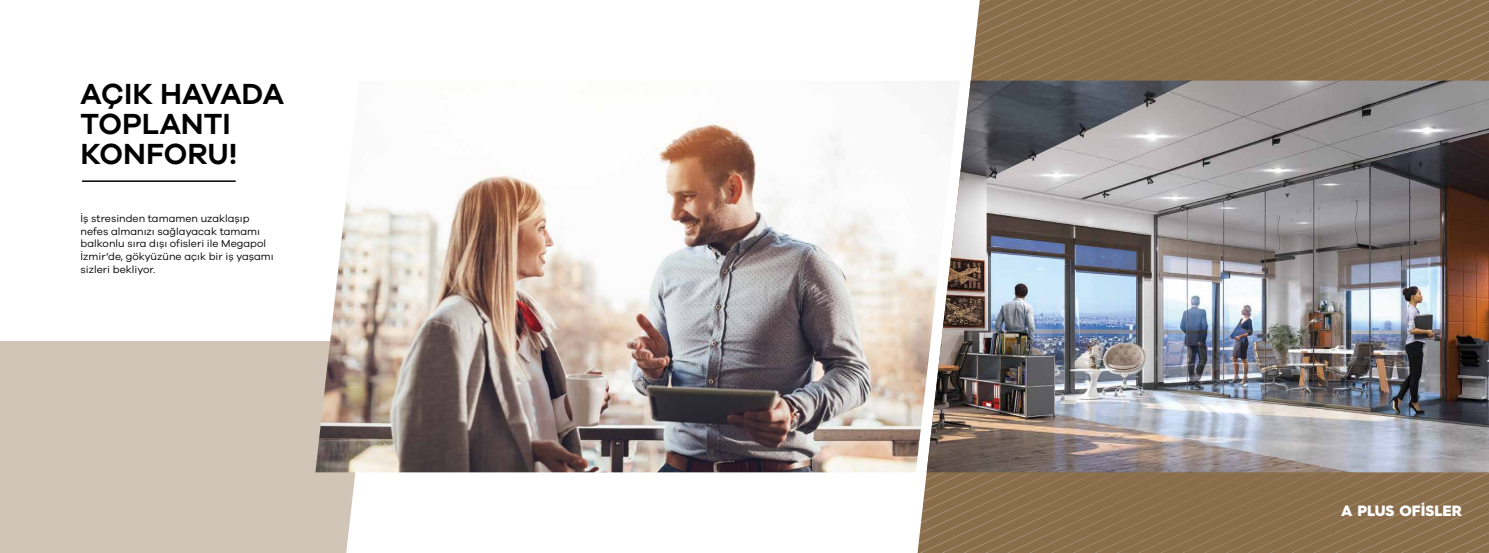
<style>
.page{position:relative;width:1489px;height:553px;background:#fff}
.page>*{position:absolute;margin:0;border:0;box-sizing:border-box;transform-origin:0 0}
.t1{font:600 30px/30px "Galano Grotesque";color:#000}
.t2{font:900 15px "Hurme Geometric Sans 3";color:#fff}
.t3{font:10.5px/12.6px "Galano Grotesque";color:#000}
</style>
<div class="page">
<div style="left:0;top:341px;width:367px;height:212px;background:#d0c5b7"></div>
<img style="left:315px;top:121px;width:602px;height:351px">
<hr style="left:82px;top:180px;width:154px;height:2px;background:#000">
<svg style="left:918px;top:0;width:570px;height:553px;background:#947b5b"></svg>
<img style="left:926px;top:81px;width:562px;height:391px">
<h1 class="t1" style="left:81px;top:78px;width:205px">AÇIK HAVADA<br>TOPLANTI<br>KONFORU!</h1>
<p class="t3" style="left:81px;top:212px;width:195px">İş stresinden tamamen uzaklaşıp nefes almanızı sağlayacak tamamı balkonlu sıra dışı ofisleri ile Megapol İzmir’de, gökyüzüne açık bir iş yaşamı sizleri bekliyor.</p>
<h2 class="t2" style="left:1341px;top:500px;width:122px">A PLUS OFİSLER</h2>
</div>
